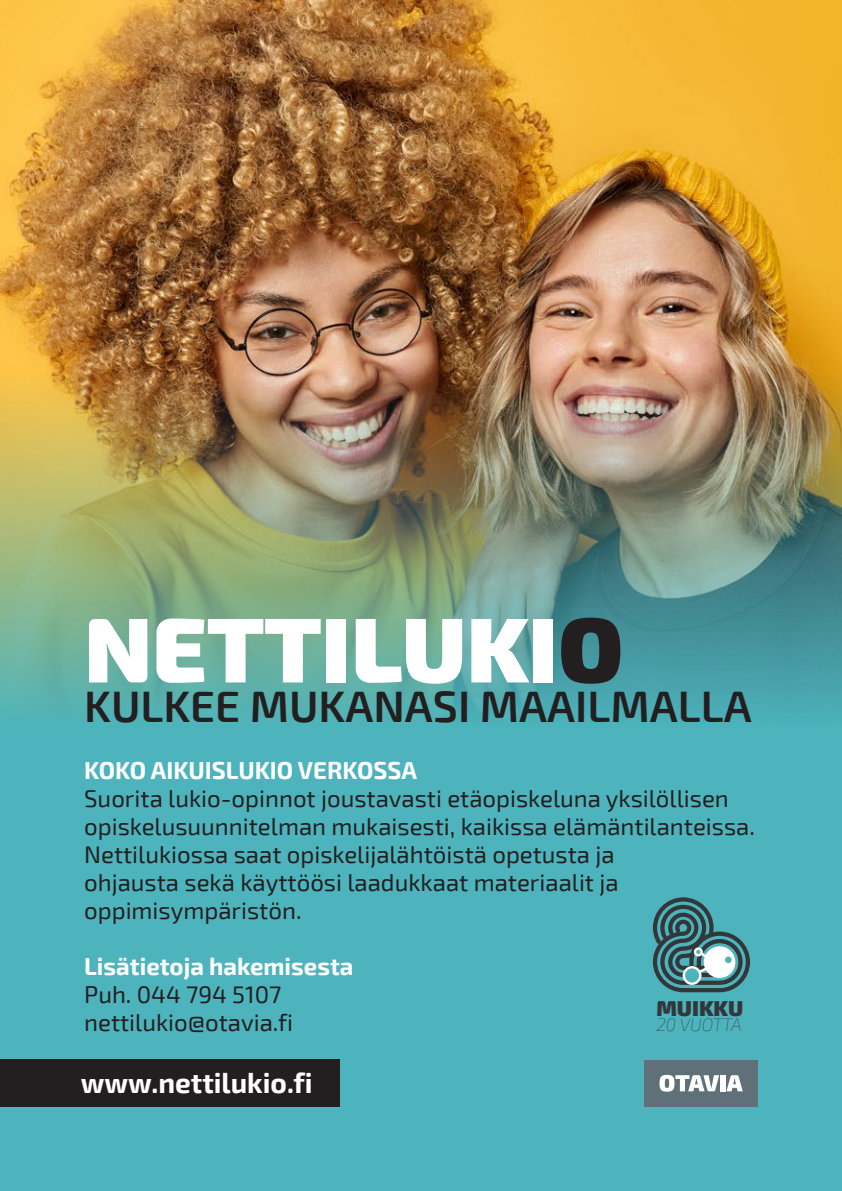
<style>
.page{position:relative;width:842px;height:1191px;background:#fff}
.page>*{position:absolute;margin:0;border:0;box-sizing:border-box;transform-origin:0 0}
.t1{font:900 92px "Exo 2";color:#fff}
.t2{font:600 44px "Exo 2";color:#231f20}
.t3{font:700 28px "Exo 2";color:#fff}
.t4{font:24px/28px "Exo 2";color:#231f20}
.t5{font:700 24px "Exo 2";color:#fff}
.t6{font:900 21.6px "Exo 2";color:#33373a}
.t7{font:italic 100 17.6px "Exo 2";color:#33373a}
.s1{color:#231f20}
</style>
<div class="page">
<img style="left:0;top:0;width:842px;height:1191px">
<div style="left:644px;top:1059px;width:114px;height:47px;background:#607078"></div>
<svg style="left:659px;top:1074px;width:60px;height:17px"></svg>
<div style="left:720px;top:1075px;width:5px;height:16px;background:#fff"></div>
<svg style="left:726px;top:1075px;width:17px;height:16px"></svg>
<div style="left:0;top:1059px;width:339px;height:48px;background:#231f20"></div>
<svg style="left:653px;top:897px;width:97px;height:95px;background:#558b91"></svg>
<h1 class="t1" style="left:84px;top:593px;width:541px">NETTILUKI<span class="s1">O</span></h1>
<h2 class="t2" style="left:84px;top:681px;width:669px">KULKEE MUKANASI MAAILMALLA</h2>
<p class="t5" style="left:84px;top:756px;width:334px">KOKO AIKUISLUKIO VERKOSSA</p>
<p class="t4" style="left:84px;top:785px;width:672px">Suorita lukio-opinnot joustavasti etäopiskeluna yksilöllisen opiskelusuunnitelman mukaisesti, kaikissa elämäntilanteissa.<br>Nettilukiossa saat opiskelijalähtöistä opetusta ja<br>ohjausta sekä käyttöösi laadukkaat materiaalit ja oppimisympäristön.</p>
<p class="t5" style="left:84px;top:952px;width:271px">Lisätietoja hakemisesta</p>
<p class="t4" style="left:84px;top:981px;width:210px">Puh. 044 794 5107 nettilukio@otavia.fi</p>
<p class="t3" style="left:81px;top:1066px;width:233px">www.nettilukio.fi</p>
<p class="t6" style="left:656px;top:994px;width:89px">MUIKKU</p>
<p class="t7" style="left:656px;top:1014px;width:87px">20 VUOTTA</p>
</div>
